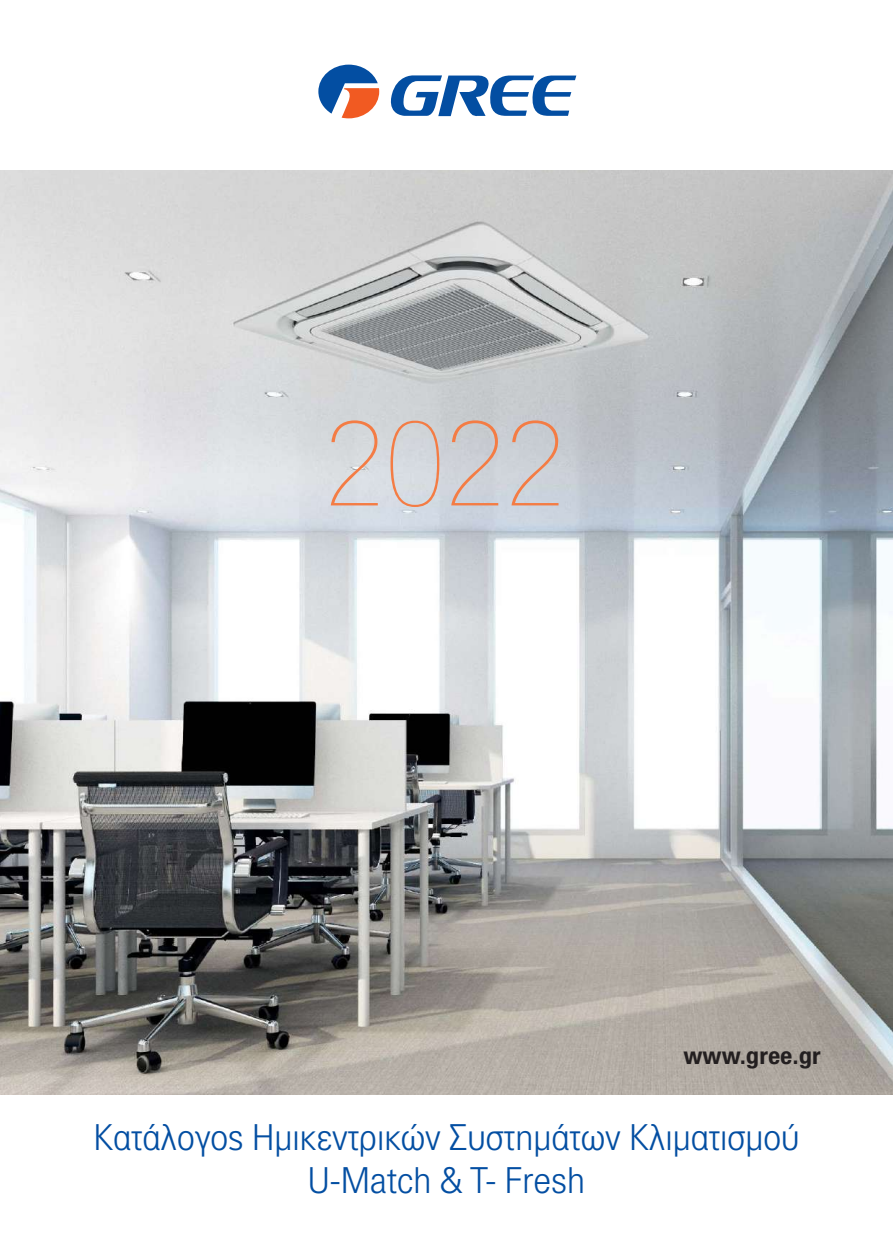
<style>
.page{position:relative;width:893px;height:1255px;background:#fff}
.page>*{position:absolute;margin:0;border:0;box-sizing:border-box;transform-origin:0 0}
.t1{font:100 120px "PF Paperback Extra";color:#f47c44}
.t2{font:300 36px/43.2px "PF Paperback";color:#034ea2;text-align:center}
.t3{font:700 24px "PF Paperback";color:#231f20}
</style>
<div class="page">
<img style="left:0;top:170px;width:893px;height:924px">
<svg style="left:318px;top:65px;width:61px;height:53px"></svg>
<svg style="left:390px;top:75px;width:186px;height:42px"></svg>
<h1 class="t1" style="left:325px;top:396px;width:242px">2022</h1>
<p class="t3" style="left:683px;top:1046px;width:139px">www.gree.gr</p>
<p class="t2" style="left:93px;top:1118px;width:708px">Κατάλογος Ημικεντρικών Συστημάτων Κλιματισμού<br>U-Match &amp; T- Fresh</p>
</div>
